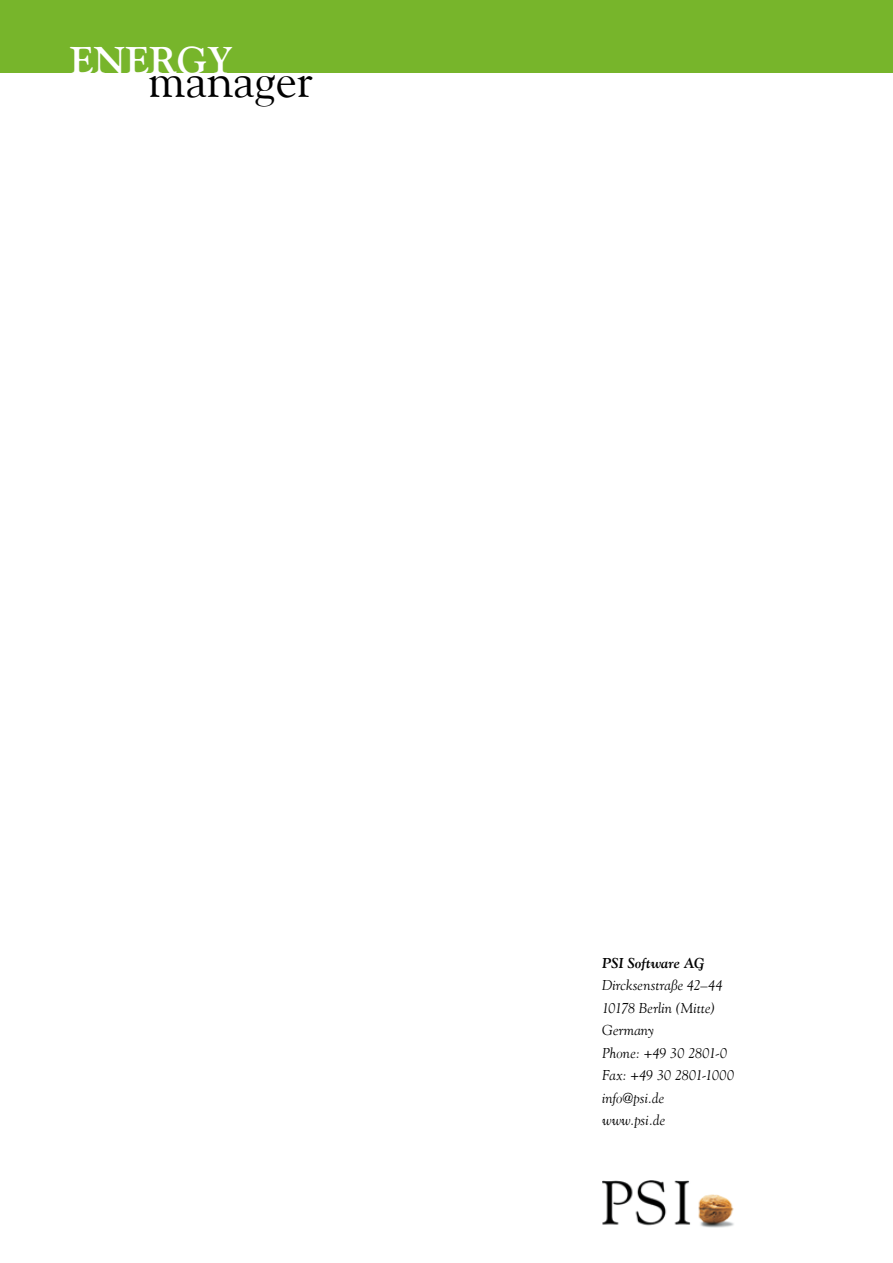
<style>
.page{position:relative;width:893px;height:1263px;background:#fff}
.page>*{position:absolute;margin:0;border:0;box-sizing:border-box;transform-origin:0 0}
.t1{font:47.85px "Goudy";color:#000}
.t2{font:700 38.55px "Goudy";color:#fff}
.t3{font:italic 14.25px/22.5px "Goudy";letter-spacing:.005em;color:#000}
.t4{font:italic 700 14.25px "Goudy";color:#000}
</style>
<div class="page">
<div style="left:0;top:0;width:893px;height:72px;background:#77b52b"></div>
<img style="left:602px;top:1180px;width:132px;height:48px">
<h2 class="t2" style="left:70px;top:38px;width:164px">ENERGY</h2>
<h1 class="t1" style="left:148px;top:51px;width:166px">manager</h1>
<p class="t4" style="left:602px;top:954px;width:104px">PSI Software AG</p>
<p class="t3" style="left:602px;top:974px;width:134px">Dircksenstraße 42–44<br>10178 Berlin (Mitte)<br>Germany<br>Phone: +49 30 2801-0<br>Fax: +49 30 2801-1000 info@psi.de<br>www.psi.de</p>
</div>
